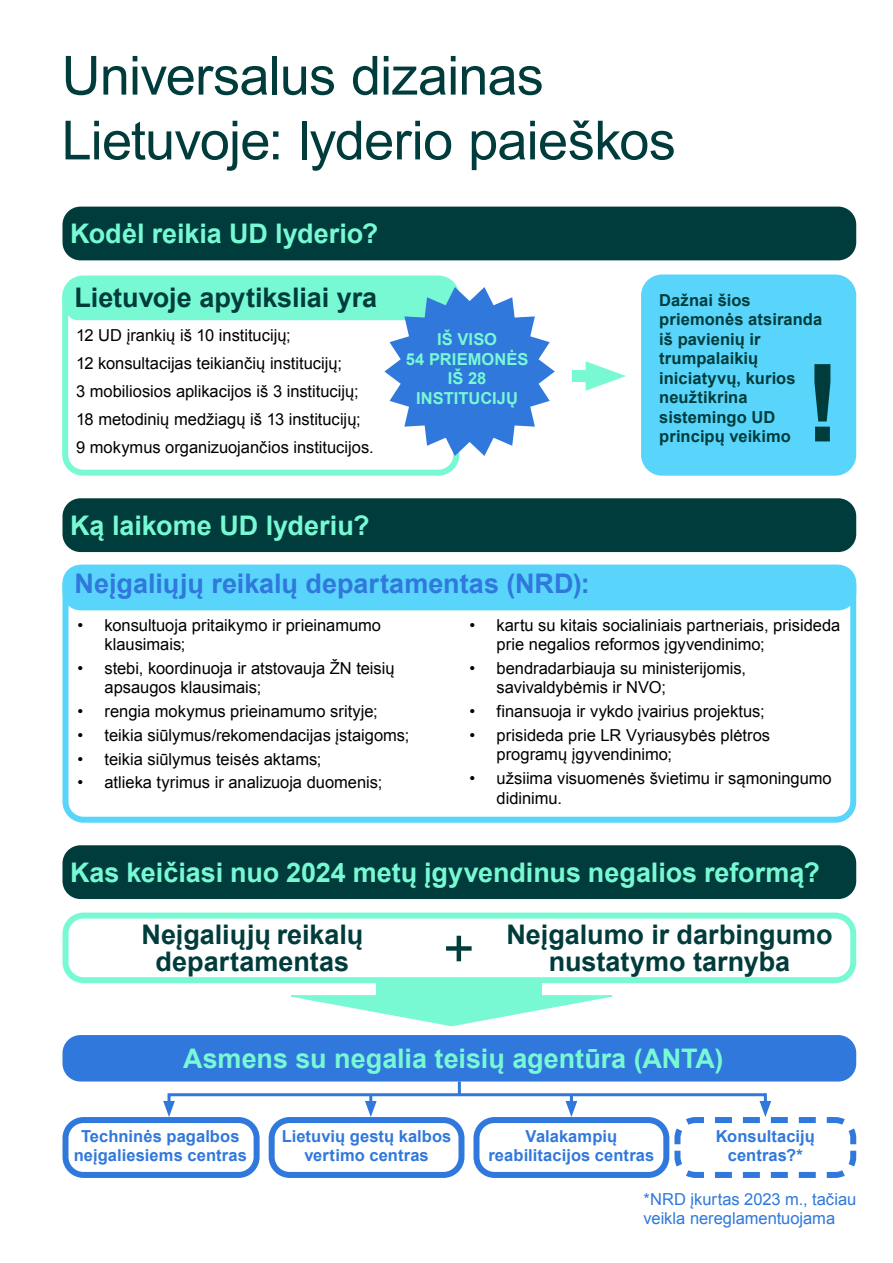
<style>
.page{position:relative;width:893px;height:1263px;background:#fff}
.page>*{position:absolute;margin:0;border:0;box-sizing:border-box;transform-origin:0 0}
.t1{font:700 108px "Arial";color:#003c3b}
.t2{font:54px/64.8px "Arial";letter-spacing:-.015em;color:#003c3b}
.t3{font:700 27px "Arial";color:#78f9d4}
.t4{font:700 27px/27px "Arial";color:#003c3b;text-align:center}
.t5{font:700 27px "Arial";color:#3078db}
.t6{font:16.5px/19.5px "Arial";color:#000}
.t7{font:700 16.5px/19.5px "Arial";letter-spacing:.005em;color:#3078db;text-align:center}
.t8{font:700 16.5px/19.5px "Arial";letter-spacing:.005em;color:#003c3b}
.t9{font:16.5px/19.5px "Arial";color:#3078db}
.t10{font:700 16.5px/19.5px "Arial";letter-spacing:.005em;color:#78f9d4;text-align:center}
</style>
<div class="page">
<div style="left:63px;top:912px;width:793px;height:71px;border:6px solid #78f9d4;border-radius:18px"></div>
<div style="left:644px;top:277px;width:209px;height:196px;background:#59d5fc;border-radius:18px"></div>
<div style="left:641px;top:274px;width:215px;height:202px;border:6px solid #59d5fc;border-radius:18px"></div>
<div style="left:63px;top:845px;width:793px;height:54px;background:#003c3b;border-radius:18px"></div>
<div style="left:63px;top:1035px;width:793px;height:46px;background:#3078db;border-radius:18px"></div>
<div style="left:63px;top:565px;width:793px;height:258px;border:6px solid #59d5fc;border-radius:18px"></div>
<div style="left:63px;top:1117px;width:197px;height:61px;border:6px solid #3078db;border-radius:18px"></div>
<div style="left:63px;top:207px;width:793px;height:53px;background:#003c3b;border-radius:18px"></div>
<div style="left:63px;top:498px;width:793px;height:54px;background:#003c3b;border-radius:18px"></div>
<div style="left:63px;top:565px;width:793px;height:45px;background:#59d5fc;border-radius:18px"></div>
<div style="left:62px;top:275px;width:397px;height:201px;border:6px solid #78f9d4;border-radius:18px"></div>
<svg style="left:63px;top:277px;width:492px;height:179px"></svg>
<div style="left:572px;top:370px;width:30px;height:12px;background:#78f9d4"></div>
<svg style="left:586px;top:361px;width:40px;height:30px"></svg>
<div style="left:376px;top:983px;width:166px;height:18px;background:#78f9d4"></div>
<svg style="left:291px;top:995px;width:322px;height:32px"></svg>
<svg style="left:163px;top:1081px;width:694px;height:97px"></svg>
<h2 class="t2" style="left:62px;top:44px;width:616px">Universalus dizainas<br>Lietuvoje: lyderio paieškos</h2>
<h3 class="t3" style="left:70px;top:216px;width:310px">Kodėl reikia UD lyderio?</h3>
<h3 class="t4" style="left:75px;top:285px;width:304px">Lietuvoje apytiksliai yra</h3>
<p class="t6" style="left:76px;top:321px;width:299px;line-height:28px">12 UD įrankių iš 10 institucijų;<br>12 konsultacijas teikiančių institucijų;<br>3 mobiliosios aplikacijos iš 3 institucijų; 18 metodinių medžiagų iš 13 institucijų; 9 mokymus organizuojančios institucijos.</p>
<h3 class="t3" style="left:70px;top:508px;width:301px">Ką laikome UD lyderiu?</h3>
<p class="t10" style="left:406px;top:330px;width:124px">IŠ VISO<br>54 PRIEMONĖS<br>IŠ 28<br>INSTITUCIJŲ</p>
<h3 class="t5" style="left:75px;top:566px;width:517px">Neįgaliųjų reikalų departamentas (NRD):</h3>
<p class="t8" style="left:659px;top:291px;width:165px">Dažnai šios priemonės atsiranda iš pavienių ir trumpalaikių iniciatyvų, kurios neužtikrina sistemingo UD principų veikimo</p>
<h1 class="t1" style="left:805px;top:332px;width:37px">!</h1>
<p class="t6" style="left:105px;top:615px;width:278px;text-indent:-27px">• konsultuoja pritaikymo ir prieinamumo klausimais;</p>
<p class="t6" style="left:105px;top:658px;width:292px;text-indent:-27px">• stebi, koordinuoja ir atstovauja ŽN teisių apsaugos klausimais;</p>
<p class="t6" style="left:78px;top:702px;width:302px">• rengia mokymus prieinamumo srityje;</p>
<p class="t6" style="left:78px;top:725px;width:333px">• teikia siūlymus/rekomendacijas įstaigoms;</p>
<p class="t6" style="left:78px;top:749px;width:245px">• teikia siūlymus teisės aktams;</p>
<p class="t6" style="left:78px;top:773px;width:306px">• atlieka tyrimus ir analizuoja duomenis;</p>
<p class="t6" style="left:497px;top:615px;width:345px;text-indent:-27px">• kartu su kitais socialiniais partneriais, prisideda prie negalios reformos įgyvendinimo;</p>
<p class="t6" style="left:497px;top:658px;width:251px;text-indent:-27px">• bendradarbiauja su ministerijomis, savivaldybėmis ir NVO;</p>
<p class="t6" style="left:470px;top:702px;width:297px">• finansuoja ir vykdo įvairius projektus;</p>
<p class="t6" style="left:497px;top:725px;width:275px;text-indent:-27px">• prisideda prie LR Vyriausybės plėtros programų įgyvendinimo;</p>
<p class="t6" style="left:497px;top:769px;width:337px;text-indent:-27px">• užsiima visuomenės švietimu ir sąmoningumo didinimu.</p>
<h3 class="t3" style="left:70px;top:855px;width:751px">Kas keičiasi nuo 2024 metų įgyvendinus negalios reformą?</h3>
<h3 class="t4" style="left:141px;top:922px;width:223px">Neįgaliųjų reikalų departamentas</h3>
<h2 class="t2" style="left:443px;top:917px;width:33px">+</h2>
<h3 class="t4" style="left:506px;top:922px;width:328px">Neįgalumo ir darbingumo nustatymo tarnyba</h3>
<h3 class="t3" style="left:183px;top:1041px;width:542px">Asmens su negalia teisių agentūra (ANTA)</h3>
<p class="t7" style="left:74px;top:1127px;width:175px">Techninės pagalbos neįgaliesiems centras</p>
<p class="t7" style="left:282px;top:1127px;width:171px">Lietuvių gestų kalbos vertimo centras</p>
<p class="t7" style="left:488px;top:1127px;width:167px">Valakampių reabilitacijos centras</p>
<p class="t7" style="left:716px;top:1127px;width:101px">Konsultacijų centras?*</p>
<p class="t9" style="left:644px;top:1189px;width:214px">*NRD įkurtas 2023 m., tačiau veikla nereglamentuojama</p>
</div>
